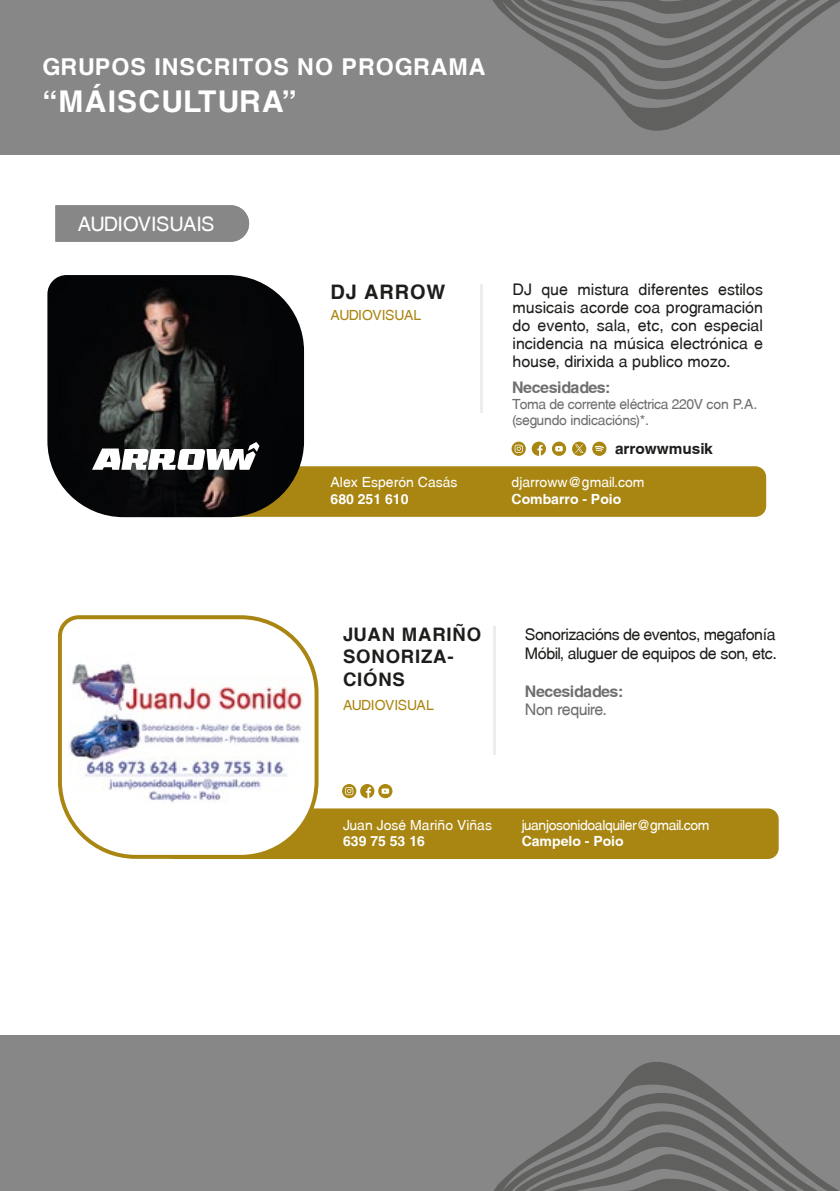
<style>
.page{position:relative;width:840px;height:1191px;background:#fff}
.page>*{position:absolute;margin:0;border:0;box-sizing:border-box;transform-origin:0 0}
.t1{font:700 30px "Mytupi";letter-spacing:.04em;color:#fff}
.t2{font:700 23.2px "Mytupi";letter-spacing:.04em;color:#fff}
.t3{font:20px "Mytupi";letter-spacing:-.04em;color:#fff}
.t4{font:700 20px "Mytupi";letter-spacing:.04em;color:#1d1d1b}
.t5{font:700 18.6px/22.4px "Mytupi";letter-spacing:.04em;color:#1d1d1b}
.t6{font:16px/18px "Mytupi";letter-spacing:-.025em;color:#1d1d1b}
.t7{font:700 16px "Mytupi";letter-spacing:-.03em;color:#706f6f}
.t8{font:16px "Mytupi";letter-spacing:-.03em;color:#706f6f}
.t9{font:700 15.4px "Mytupi";color:#1d1d1b}
.t10{font:14px/16px "Mytupi";letter-spacing:-.03em;color:#706f6f}
.t11{font:14px "Mytupi";color:#fff}
.t12{font:700 14px "Mytupi";color:#fff}
.t13{font:14px "Mytupi";letter-spacing:-.03em;color:#fff}
.t14{font:14px "Mytupi";letter-spacing:-.04em;color:#a98612}
</style>
<div class="page">
<div style="left:0;top:0;width:839px;height:155px;background:#878787"></div>
<div style="left:55px;top:205px;width:194px;height:37px;background:#878787"></div>
<div style="left:163px;top:808px;width:615px;height:51px;background:#a98612;border-radius:11px"></div>
<svg style="left:57px;top:615px;width:263px;height:244px"></svg>
<hr style="left:493px;top:626px;width:2px;height:128px;background:#ededed">
<svg style="left:342px;top:784px;width:50px;height:14px"></svg>
<div style="left:151px;top:466px;width:614px;height:51px;background:#a98612;border-radius:11px"></div>
<img style="left:47px;top:275px;width:257px;height:242px">
<hr style="left:480px;top:284px;width:2px;height:128px;background:#ededed">
<svg style="left:511px;top:441px;width:14px;height:15px"></svg>
<svg style="left:531px;top:441px;width:14px;height:15px"></svg>
<svg style="left:551px;top:441px;width:35px;height:15px"></svg>
<svg style="left:592px;top:441px;width:14px;height:15px"></svg>
<div style="left:0;top:1035px;width:839px;height:156px;background:#878787"></div>
<svg style="left:92px;top:442px;width:167px;height:28px"></svg>
<svg style="left:494px;top:1062px;width:287px;height:129px"></svg>
<svg style="left:523px;top:1148px;width:316px;height:43px"></svg>
<svg style="left:492px;top:0;width:290px;height:131px"></svg>
<svg style="left:523px;top:0;width:316px;height:44px"></svg>
<h2 class="t2" style="left:42px;top:53px;width:444px">GRUPOS INSCRITOS NO PROGRAMA</h2>
<h1 class="t1" style="left:42px;top:83px;width:256px">“MÁISCULTURA”</h1>
<p class="t3" style="left:78px;top:212px;width:138px">AUDIOVISUAIS</p>
<p class="t4" style="left:330px;top:280px;width:116px">DJ ARROW</p>
<p class="t6" style="left:512px;top:280px;width:252px;text-align:justify">DJ que mistura diferentes estilos musicais acorde coa programación do evento, sala, etc, con especial incidencia na música electrónica e house, dirixida a publico mozo.</p>
<p class="t14" style="left:330px;top:307px;width:92px">AUDIOVISUAL</p>
<p class="t7" style="left:512px;top:377px;width:100px">Necesidades:</p>
<p class="t10" style="left:512px;top:396px;width:246px">Toma de corrente eléctrica 220V con P.A. (segundo indicacións)*.</p>
<p class="t11" style="left:330px;top:474px;width:128px">Alex Esperón Casás</p>
<p class="t12" style="left:330px;top:491px;width:79px">680 251 610</p>
<p class="t9" style="left:614px;top:439px;width:99px">arrowwmusik</p>
<p class="t11" style="left:511px;top:474px;width:134px">djarroww@gmail.com</p>
<p class="t12" style="left:511px;top:491px;width:111px">Combarro - Poio</p>
<p class="t5" style="left:343px;top:623px;width:140px">JUAN MARIÑO<br>SONORIZA-<br>CIÓNS</p>
<p class="t14" style="left:343px;top:696px;width:92px">AUDIOVISUAL</p>
<p class="t6" style="left:524px;top:624px;width:253px;line-height:19.2px">Sonorizacións de eventos, megafonía<br>Móbil, aluguer de equipos de son, etc.</p>
<p class="t7" style="left:524px;top:682px;width:100px">Necesidades:</p>
<p class="t8" style="left:524px;top:700px;width:83px">Non require.</p>
<p class="t11" style="left:343px;top:816px;width:150px">Juan José Mariño Viñas</p>
<p class="t12" style="left:343px;top:833px;width:83px">639 75 53 16</p>
<p class="t13" style="left:521px;top:816px;width:189px">juanjosonidoalquiler@gmail.com</p>
<p class="t12" style="left:521px;top:833px;width:103px">Campelo - Poio</p>
</div>
